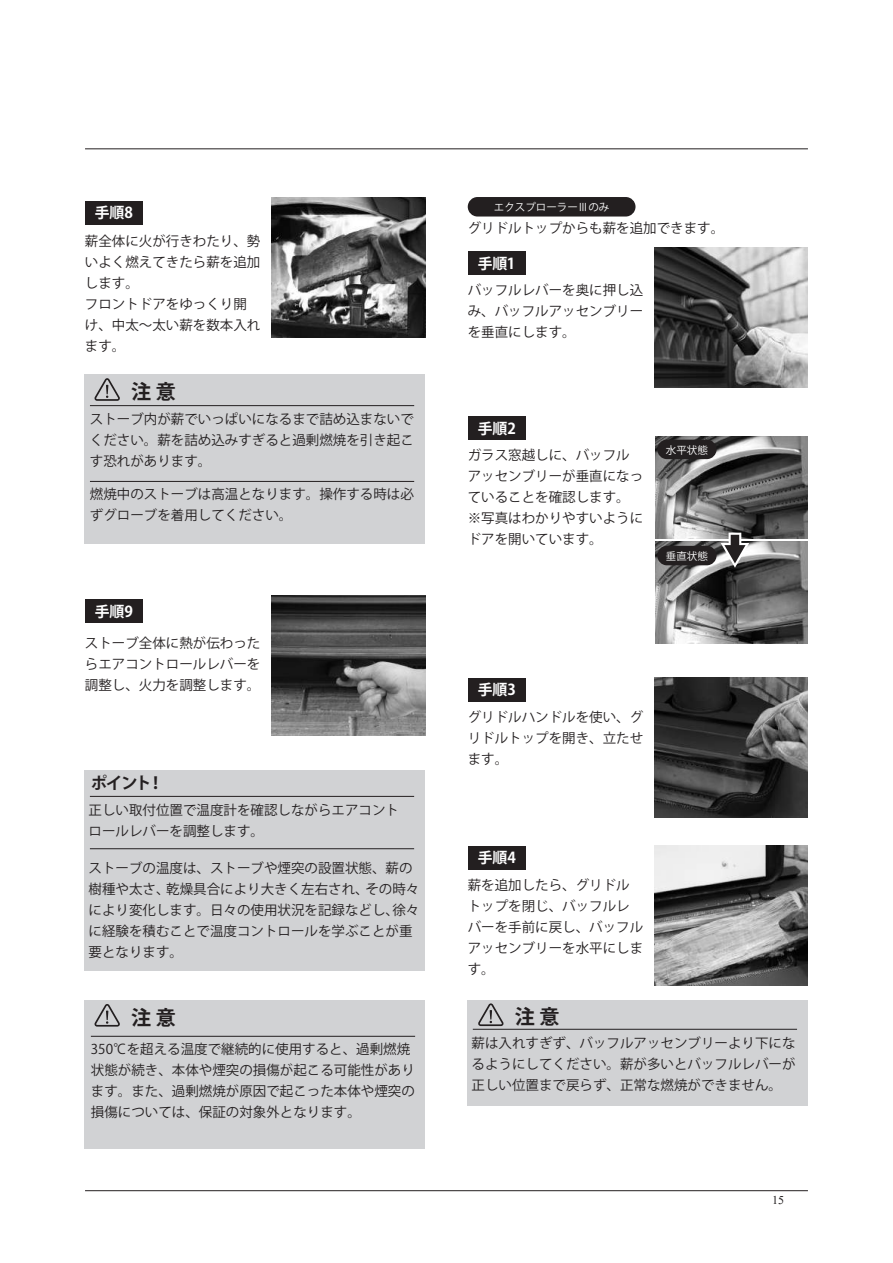
<style>
.page{position:relative;width:893px;height:1263px;background:#fff}
.page>*{position:absolute;margin:0;border:0;box-sizing:border-box;transform-origin:0 0}
.t1{font:700 20.1px "Koz Go Pro";color:#231f20}
.t2{font:700 16.5px "Koz Go Pro";color:#231f20}
.t3{font:700 15px "Koz Go Pro";letter-spacing:-.005em;color:#fff}
.t4{font:15px "Aparajita";color:#231f20}
.t5{font:13.5px/21px "Koz Go Pr 6 N";color:#231f20}
.t6{font:10.5px "Koz Go Pr 6 N";color:#fff}
</style>
<div class="page">
<div style="left:85px;top:770px;width:340px;height:200px;background:#d1d2d4"></div>
<div style="left:85px;top:201px;width:58px;height:24px;background:#231f20"></div>
<img style="left:272px;top:197px;width:153px;height:140px">
<div style="left:85px;top:599px;width:58px;height:24px;background:#231f20"></div>
<img style="left:272px;top:595px;width:153px;height:140px">
<div style="left:468px;top:251px;width:57px;height:24px;background:#231f20"></div>
<div style="left:468px;top:416px;width:57px;height:24px;background:#231f20"></div>
<img style="left:655px;top:248px;width:153px;height:140px">
<div style="left:468px;top:678px;width:57px;height:24px;background:#231f20"></div>
<img style="left:655px;top:678px;width:153px;height:140px">
<div style="left:468px;top:846px;width:57px;height:24px;background:#231f20"></div>
<img style="left:655px;top:846px;width:153px;height:140px">
<div style="left:85px;top:374px;width:340px;height:170px;background:#d1d2d4"></div>
<svg style="left:94px;top:378px;width:26px;height:23px"></svg>
<hr style="left:90px;top:405px;width:324px;height:1px;background:#231f20">
<hr style="left:90px;top:481px;width:324px;height:1px;background:#231f20">
<div style="left:85px;top:1000px;width:340px;height:148px;background:#d1d2d4"></div>
<svg style="left:94px;top:1004px;width:26px;height:22px"></svg>
<hr style="left:91px;top:1036px;width:324px;height:1px;background:#231f20">
<hr style="left:90px;top:796px;width:324px;height:1px;background:#231f20">
<hr style="left:90px;top:848px;width:324px;height:1px;background:#231f20">
<div style="left:468px;top:1000px;width:340px;height:106px;background:#d1d2d4"></div>
<hr style="left:473px;top:1029px;width:324px;height:1px;background:#231f20">
<div style="left:468px;top:197px;width:167px;height:19px;background:#231f20;border-radius:10px"></div>
<svg style="left:478px;top:1003px;width:26px;height:23px"></svg>
<img style="left:655px;top:542px;width:152px;height:101px">
<img style="left:655px;top:437px;width:152px;height:101px">
<svg style="left:721px;top:533px;width:28px;height:35px"></svg>
<div style="left:657px;top:440px;width:59px;height:19px;background:#231f20;border-radius:10px"></div>
<div style="left:657px;top:546px;width:59px;height:19px;background:#231f20;border-radius:10px"></div>
<hr style="left:85px;top:148px;width:723px;height:1px;background:#231f20">
<hr style="left:85px;top:1190px;width:723px;height:1px;background:#231f20">
<p class="t3" style="left:95px;top:203px;width:40px">手順8</p>
<p class="t5" style="left:85px;top:231px;width:177px">薪全体に火が行きわたり、勢いよく燃えてきたら薪を追加します。<br>フロントドアをゆっくり開け、中太～太い薪を数本入れます。</p>
<h1 class="t1" style="left:131px;top:379px;width:46px">注 意</h1>
<p class="t5" style="left:90px;top:408px;width:326px;text-align:justify">ストーブ内が薪でいっぱいになるまで詰め込まないでください。薪を詰め込みすぎると過剰燃焼を引き起こす恐れがあります。</p>
<p class="t5" style="left:90px;top:484px;width:325px">燃焼中のストーブは高温となります。操作する時は必ずグローブを着用してください。</p>
<p class="t3" style="left:95px;top:601px;width:40px">手順9</p>
<p class="t5" style="left:85px;top:633px;width:177px;text-align:justify">ストーブ全体に熱が伝わったらエアコントロールレバーを調整し、火力を調整します。</p>
<p class="t2" style="left:91px;top:772px;width:75px">ポイント！</p>
<p class="t5" style="left:89px;top:800px;width:312px">正しい取付位置で温度計を確認しながらエアコントロールレバーを調整します。</p>
<p class="t5" style="left:89px;top:858px;width:332px">ストーブの温度は、ストーブや煙突の設置状態、薪の樹種や太さ、乾燥具合により大きく左右され、その時々により変化します。日々の使用状況を記録などし、徐々に経験を積むことで温度コントロールを学ぶことが重要となります。</p>
<h1 class="t1" style="left:131px;top:1004px;width:46px">注 意</h1>
<p class="t5" style="left:91px;top:1039px;width:325px">350℃を超える温度で継続的に使用すると、過剰燃焼状態が続き、本体や煙突の損傷が起こる可能性があります。また、過剰燃焼が原因で起こった本体や煙突の損傷については、保証の対象外となります。</p>
<p class="t6" style="left:494px;top:201px;width:117px">エクスプローラーⅢのみ</p>
<p class="t5" style="left:468px;top:218px;width:258px">グリドルトップからも薪を追加できます。</p>
<p class="t3" style="left:478px;top:253px;width:39px">手順1</p>
<p class="t5" style="left:468px;top:280px;width:177px;text-align:justify">バッフルレバーを奥に押し込み、バッフルアッセンブリーを垂直にします。</p>
<p class="t3" style="left:478px;top:418px;width:40px">手順2</p>
<p class="t5" style="left:468px;top:445px;width:177px">ガラス窓越しに、バッフルアッセンブリーが垂直になっていることを確認します。※写真はわかりやすいようにドアを開いています。</p>
<p class="t6" style="left:666px;top:444px;width:43px">水平状態</p>
<p class="t6" style="left:666px;top:550px;width:43px">垂直状態</p>
<p class="t3" style="left:478px;top:680px;width:40px">手順3</p>
<p class="t5" style="left:468px;top:707px;width:177px;text-align:justify">グリドルハンドルを使い、グリドルトップを開き、立たせます。</p>
<p class="t3" style="left:478px;top:848px;width:40px">手順4</p>
<p class="t5" style="left:468px;top:875px;width:177px">薪を追加したら、グリドルトップを閉じ、バッフルレバーを手前に戻し、バッフルアッセンブリーを水平にします。</p>
<h1 class="t1" style="left:515px;top:1004px;width:46px">注 意</h1>
<p class="t5" style="left:472px;top:1032px;width:325px;text-align:justify">薪は入れすぎず、バッフルアッセンブリーより下になるようにしてください。薪が多いとバッフルレバーが正しい位置まで戻らず、正常な燃焼ができません。</p>
<p class="t4" style="left:772px;top:1193px;width:14px">15</p>
</div>
